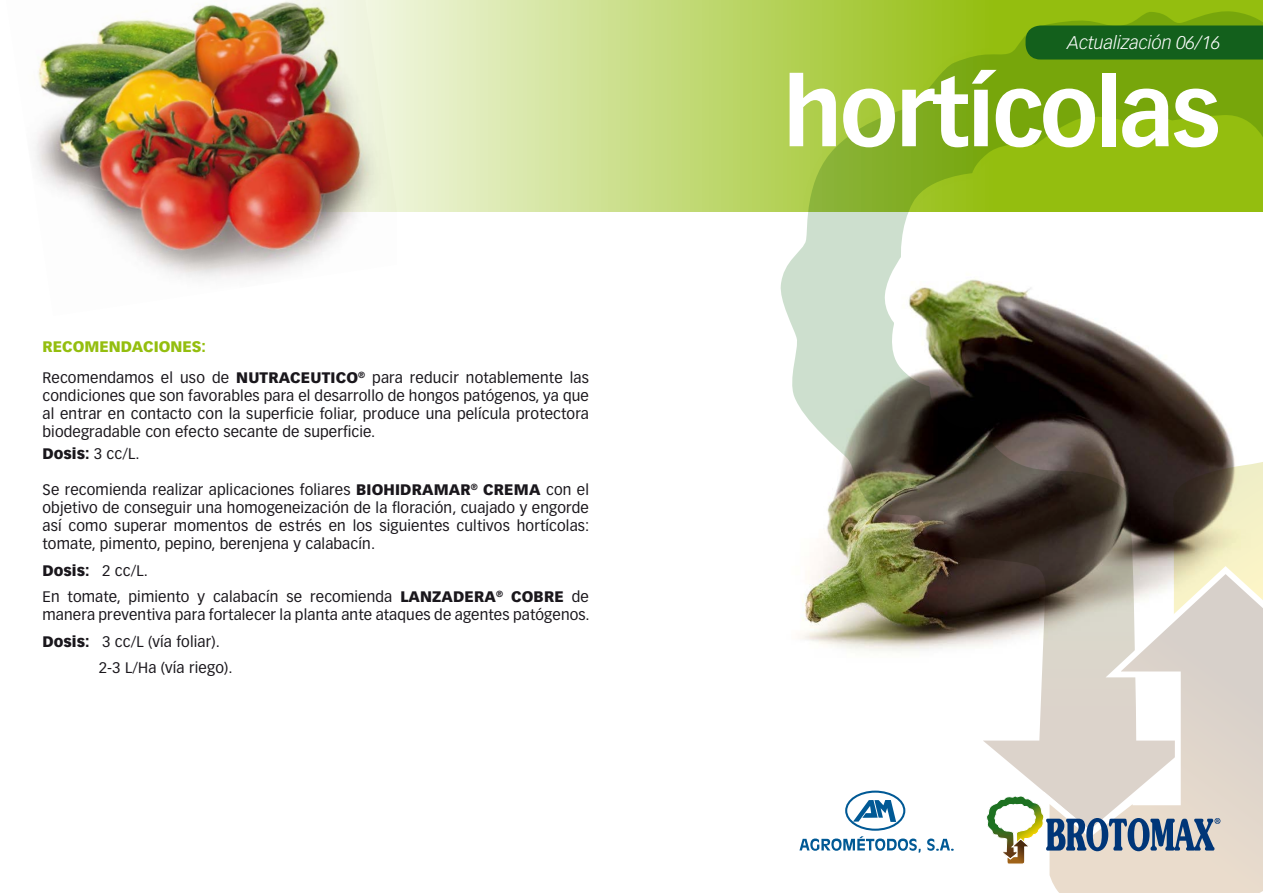
<style>
.page{position:relative;width:1263px;height:893px;background:#fff}
.page>*{position:absolute;margin:0;border:0;box-sizing:border-box;transform-origin:0 0}
.t1{font:700 94.5px "Vectora LH";letter-spacing:-.025em;color:#fff}
.t2{font:italic 300 18px "Vectora LH";color:#fff}
.t3{font:15px/18px "Vectora LH";letter-spacing:.01em;color:#1a171c}
.t4{font:900 15px "Vectora LH";color:#1a171c}
.s1{font-weight:900;color:#94be0f}
.s2{font-weight:900}
.s3{font-weight:400}
</style>
<div class="page">
<svg style="left:397px;top:0;width:866px;height:212px;background:#cfe295"></svg>
<svg style="left:775px;top:4px;width:488px;height:827px"></svg>
<svg style="left:1040px;top:667px;width:223px;height:226px;background:#e3dad1"></svg>
<div style="left:1025px;top:26px;width:238px;height:34px;background:#13601c"></div>
<svg style="left:846px;top:792px;width:58px;height:38px"></svg>
<div style="left:845px;top:791px;width:60px;height:40px;border:2px solid #005995;border-radius:50%"></div>
<svg style="left:853px;top:800px;width:43px;height:22px"></svg>
<svg style="left:799px;top:836px;width:122px;height:17px"></svg>
<svg style="left:927px;top:838px;width:27px;height:13px"></svg>
<svg style="left:986px;top:796px;width:234px;height:69px"></svg>
<img style="left:35px;top:0;width:362px;height:278px">
<img style="left:775px;top:226px;width:488px;height:441px">
<p class="t3" style="left:43px;top:332px;width:548px;line-height:30.8px"><span class="s1">RECOMENDACIONES:<br></span>Recomendamos el uso de <span class="s2">NUTRACEUTICO</span><sup>®</sup> para reducir notablemente las</p>
<p class="t3" style="left:43px;top:387px;width:548px;text-align:justify">condiciones que son favorables para el desarrollo de hongos patógenos, ya que al entrar en contacto con la superficie foliar, produce una película protectora biodegradable con efecto secante de superficie.</p>
<p class="t4" style="left:43px;top:444px;width:99px">Dosis: <span class="s3">3 cc/L.</span></p>
<p class="t3" style="left:43px;top:481px;width:548px;text-align:justify">Se recomienda realizar aplicaciones foliares <span class="s2">BIOHIDRAMAR</span><sup>®</sup> <span class="s2">CREMA</span> con el objetivo de conseguir una homogeneización de la floración, cuajado y engorde así como superar momentos de estrés en los siguientes cultivos hortícolas: tomate, pimento, pepino, berenjena y calabacín.</p>
<p class="t3" style="left:43px;top:557px;width:548px;line-height:26.5px"><span class="s2">Dosis:</span> 2 cc/L.<br>En tomate, pimiento y calabacín se recomienda <span class="s2">LANZADERA</span><sup>®</sup> <span class="s2">COBRE</span> de</p>
<p class="t3" style="left:43px;top:606px;width:548px">manera preventiva para fortalecer la planta ante ataques de agentes patógenos.</p>
<p class="t3" style="left:43px;top:632px;width:179px"><span class="s2">Dosis:</span> 3 cc/L (vía foliar).</p>
<p class="t3" style="left:99px;top:659px;width:135px">2-3 L/Ha (vía riego).</p>
<p class="t2" style="left:1067px;top:31px;width:154px">Actualización 06/16</p>
<h1 class="t1" style="left:783px;top:55px;width:439px">hortícolas</h1>
</div>
